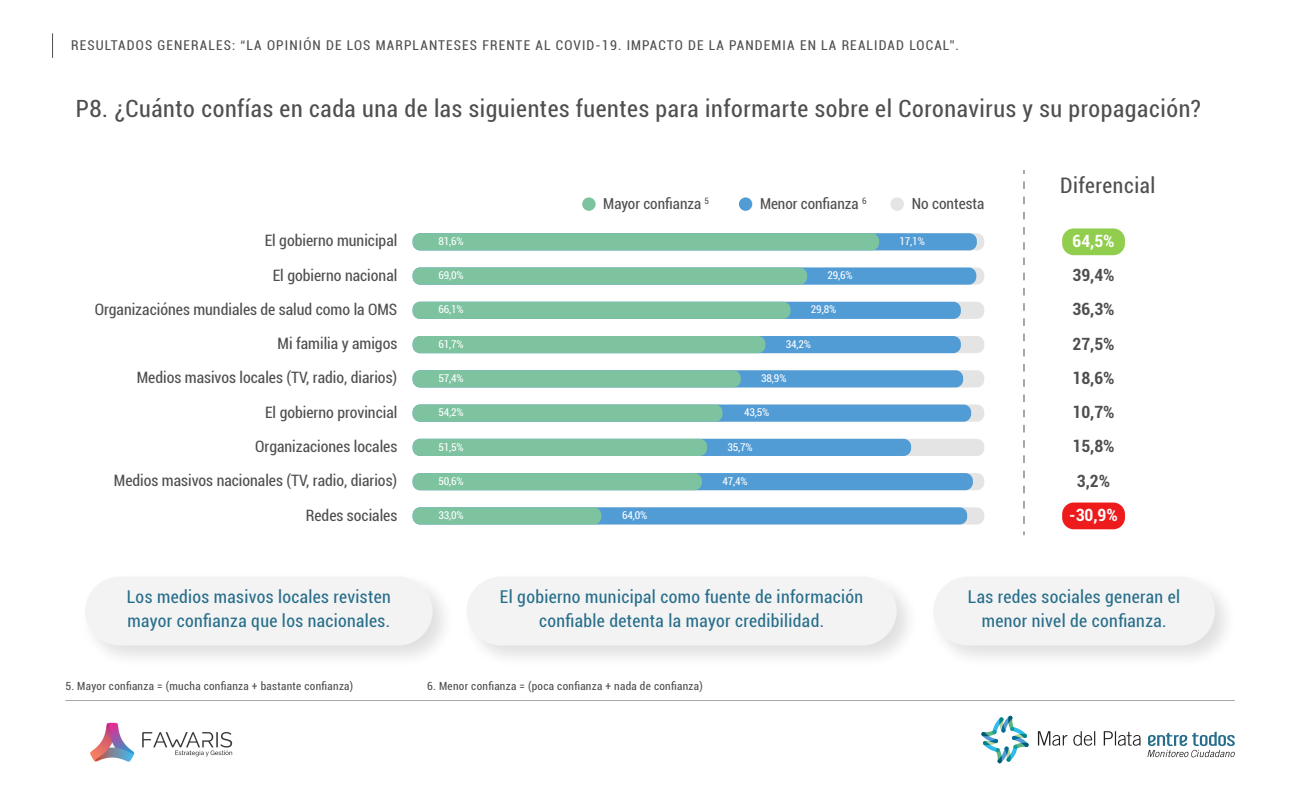
<style>
.page{position:relative;width:1300px;height:795px;background:#fff}
.page>*{position:absolute;margin:0;border:0;box-sizing:border-box;transform-origin:0 0}
.t1{font:condensed 23.75px "Roboto";letter-spacing:.025em;color:#4f4f4f}
.t2{font:condensed 21.38px "Roboto";letter-spacing:.025em;color:#4f4f4f}
.t3{font:condensed 17.62px/23.5px "Roboto";letter-spacing:.02em;color:#276e8b;text-align:center}
.t4{font:700 condensed 16.88px "Roboto";color:#4f4f4f}
.t5{font:700 condensed 16.88px "Roboto";color:#fff}
.t6{font:condensed 15.75px "Roboto";color:#4f4f4f}
.t7{font:condensed 15.38px "Roboto";color:#4f4f4f}
.t8{font:condensed 15.12px "Roboto";color:#4f4f4f}
.t9{font:condensed 13.5px "Roboto";letter-spacing:.085em;color:#4f4f4f}
.t10{font:condensed 11.25px "Roboto";letter-spacing:.025em;color:#4f4f4f}
.t11{font:condensed 10.75px "Roboto";letter-spacing:-.015em;color:#fff}
.t12{font:condensed 8.88px "Roboto";color:#4f4f4f}
</style>
<div class="page">
<svg style="left:52px;top:33px;width:1px;height:25px"></svg>
<div style="left:412px;top:233px;width:564px;height:17px;background:#529cd5;border-radius:8px"></div>
<div style="left:412px;top:233px;width:467px;height:17px;background:#7ec3a0;border-radius:8px"></div>
<div style="left:1062px;top:228px;width:62px;height:27px;background:#92ce4d;border-radius:12px"></div>
<div style="left:412px;top:404px;width:572px;height:17px;background:#e4e4e4;border-radius:7px"></div>
<div style="left:412px;top:404px;width:559px;height:17px;background:#529cd5;border-radius:7px"></div>
<div style="left:412px;top:404px;width:310px;height:17px;background:#7ec3a0;border-radius:7px"></div>
<div style="left:412px;top:267px;width:564px;height:17px;background:#529cd5;border-radius:7px"></div>
<div style="left:412px;top:267px;width:395px;height:17px;background:#7ec3a0;border-radius:7px"></div>
<div style="left:412px;top:473px;width:572px;height:17px;background:#e4e4e4;border-radius:8px"></div>
<div style="left:412px;top:473px;width:560px;height:17px;background:#529cd5;border-radius:8px"></div>
<div style="left:412px;top:473px;width:290px;height:17px;background:#7ec3a0;border-radius:8px"></div>
<div style="left:412px;top:370px;width:572px;height:17px;background:#e4e4e4;border-radius:7px"></div>
<div style="left:412px;top:370px;width:551px;height:17px;background:#529cd5;border-radius:7px"></div>
<div style="left:412px;top:370px;width:328px;height:17px;background:#7ec3a0;border-radius:7px"></div>
<div style="left:412px;top:507px;width:572px;height:17px;background:#e4e4e4;border-radius:7px"></div>
<div style="left:412px;top:507px;width:555px;height:17px;background:#529cd5;border-radius:7px"></div>
<div style="left:412px;top:507px;width:189px;height:17px;background:#7ec3a0;border-radius:7px"></div>
<div style="left:1062px;top:502px;width:62px;height:27px;background:#ed1b1b;border-radius:12px"></div>
<div style="left:412px;top:301px;width:572px;height:18px;background:#e4e4e4;border-radius:7px"></div>
<div style="left:412px;top:301px;width:548px;height:18px;background:#529cd5;border-radius:7px"></div>
<div style="left:412px;top:301px;width:378px;height:18px;background:#7ec3a0;border-radius:7px"></div>
<div style="left:412px;top:438px;width:572px;height:18px;background:#e4e4e4;border-radius:7px"></div>
<div style="left:412px;top:438px;width:499px;height:18px;background:#529cd5;border-radius:7px"></div>
<div style="left:412px;top:438px;width:295px;height:18px;background:#7ec3a0;border-radius:7px"></div>
<div style="left:412px;top:336px;width:572px;height:17px;background:#e4e4e4;border-radius:7px"></div>
<div style="left:412px;top:336px;width:548px;height:17px;background:#529cd5;border-radius:7px"></div>
<div style="left:412px;top:336px;width:353px;height:17px;background:#7ec3a0;border-radius:7px"></div>
<svg style="left:1023px;top:181px;width:1px;height:354px"></svg>
<div style="left:85px;top:576px;width:347px;height:69px;background:#f3f3f3;border-radius:34px"></div>
<img style="left:475px;top:584px;width:751px;height:73px">
<div style="left:466px;top:576px;width:430px;height:69px;background:#f3f3f3;border-radius:34px"></div>
<div style="left:933px;top:576px;width:281px;height:69px;background:#f3f3f3;border-radius:34px"></div>
<svg style="left:981px;top:715px;width:47px;height:48px"></svg>
<svg style="left:1037px;top:731px;width:103px;height:14px"></svg>
<svg style="left:1147px;top:731px;width:87px;height:26px"></svg>
<hr style="left:65px;top:700px;width:1169px;height:1px;background:#a7a7a6">
<img style="left:90px;top:722px;width:143px;height:40px">
<div style="left:739px;top:197px;width:13px;height:14px;background:#529cd5;border-radius:50%"></div>
<div style="left:582px;top:197px;width:13px;height:14px;background:#7ec3a0;border-radius:50%"></div>
<div style="left:890px;top:197px;width:14px;height:14px;background:#e4e4e4;border-radius:50%"></div>
<p class="t9" style="left:71px;top:36px;width:889px">RESULTADOS GENERALES: “LA OPINIÓN DE LOS MARPLANTESES FRENTE AL COVID-19. IMPACTO DE LA PANDEMIA EN LA REALIDAD LOCAL”.</p>
<h1 class="t1" style="left:76px;top:92px;width:1126px">P8. ¿Cuánto confías en cada una de las siguientes fuentes para informarte sobre el Coronavirus y su propagación?</h1>
<p class="t8" style="left:603px;top:192px;width:107px">Mayor confianza <sup>5</sup></p>
<p class="t12" style="left:862px;top:194px;width:6px">6</p>
<p class="t7" style="left:911px;top:192px;width:74px">No contesta</p>
<p class="t8" style="left:760px;top:192px;width:100px">Menor confianza</p>
<h2 class="t2" style="left:1060px;top:170px;width:97px">Diferencial</h2>
<p class="t6" style="left:265px;top:230px;width:134px">El gobierno municipal</p>
<p class="t11" style="left:438px;top:233px;width:27px">81,6%</p>
<p class="t11" style="left:899px;top:233px;width:27px">17,1%</p>
<p class="t5" style="left:1072px;top:229px;width:44px">64,5%</p>
<p class="t6" style="left:273px;top:264px;width:126px">El gobierno nacional</p>
<p class="t11" style="left:438px;top:268px;width:27px">69,0%</p>
<p class="t11" style="left:827px;top:268px;width:27px">29,6%</p>
<p class="t4" style="left:1072px;top:263px;width:44px">39,4%</p>
<p class="t6" style="left:95px;top:298px;width:304px">Organizaciónes mundiales de salud como la OMS</p>
<p class="t11" style="left:438px;top:302px;width:27px">66,1%</p>
<p class="t11" style="left:811px;top:302px;width:27px">29,8%</p>
<p class="t4" style="left:1072px;top:297px;width:44px">36,3%</p>
<p class="t6" style="left:278px;top:332px;width:121px">Mi familia y amigos</p>
<p class="t11" style="left:438px;top:336px;width:27px">61,7%</p>
<p class="t11" style="left:785px;top:336px;width:27px">34,2%</p>
<p class="t4" style="left:1072px;top:331px;width:44px">27,5%</p>
<p class="t6" style="left:137px;top:367px;width:262px">Medios masivos locales (TV, radio, diarios)</p>
<p class="t11" style="left:438px;top:370px;width:27px">57,4%</p>
<p class="t11" style="left:761px;top:370px;width:27px">38,9%</p>
<p class="t4" style="left:1072px;top:366px;width:44px">18,6%</p>
<p class="t6" style="left:265px;top:401px;width:134px">El gobierno provincial</p>
<p class="t11" style="left:438px;top:405px;width:27px">54,2%</p>
<p class="t11" style="left:744px;top:405px;width:27px">43,5%</p>
<p class="t4" style="left:1072px;top:400px;width:44px">10,7%</p>
<p class="t6" style="left:255px;top:435px;width:143px">Organizaciones locales</p>
<p class="t11" style="left:438px;top:439px;width:27px">51,5%</p>
<p class="t11" style="left:727px;top:439px;width:27px">35,7%</p>
<p class="t4" style="left:1072px;top:434px;width:44px">15,8%</p>
<p class="t6" style="left:114px;top:469px;width:285px">Medios masivos nacionales (TV, radio, diarios)</p>
<p class="t11" style="left:438px;top:473px;width:27px">50,6%</p>
<p class="t11" style="left:722px;top:473px;width:27px">47,4%</p>
<p class="t4" style="left:1077px;top:468px;width:35px">3,2%</p>
<p class="t6" style="left:306px;top:503px;width:93px">Redes sociales</p>
<p class="t11" style="left:438px;top:507px;width:27px">33,0%</p>
<p class="t11" style="left:622px;top:507px;width:27px">64,0%</p>
<p class="t5" style="left:1069px;top:503px;width:50px">-30,9%</p>
<p class="t3" style="left:127px;top:584px;width:265px;text-align:left">Los medios masivos locales revisten mayor confianza que los nacionales.</p>
<p class="t3" style="left:500px;top:584px;width:365px">El gobierno municipal como fuente de información confiable detenta la mayor credibilidad.</p>
<p class="t3" style="left:968px;top:584px;width:214px">Las redes sociales generan el menor nivel de confianza.</p>
<p class="t10" style="left:65px;top:678px;width:289px">5. Mayor confianza = (mucha confianza + bastante confianza)</p>
<p class="t10" style="left:427px;top:678px;width:277px">6. Menor confianza = (poca confianza + nada de confianza)</p>
</div>
